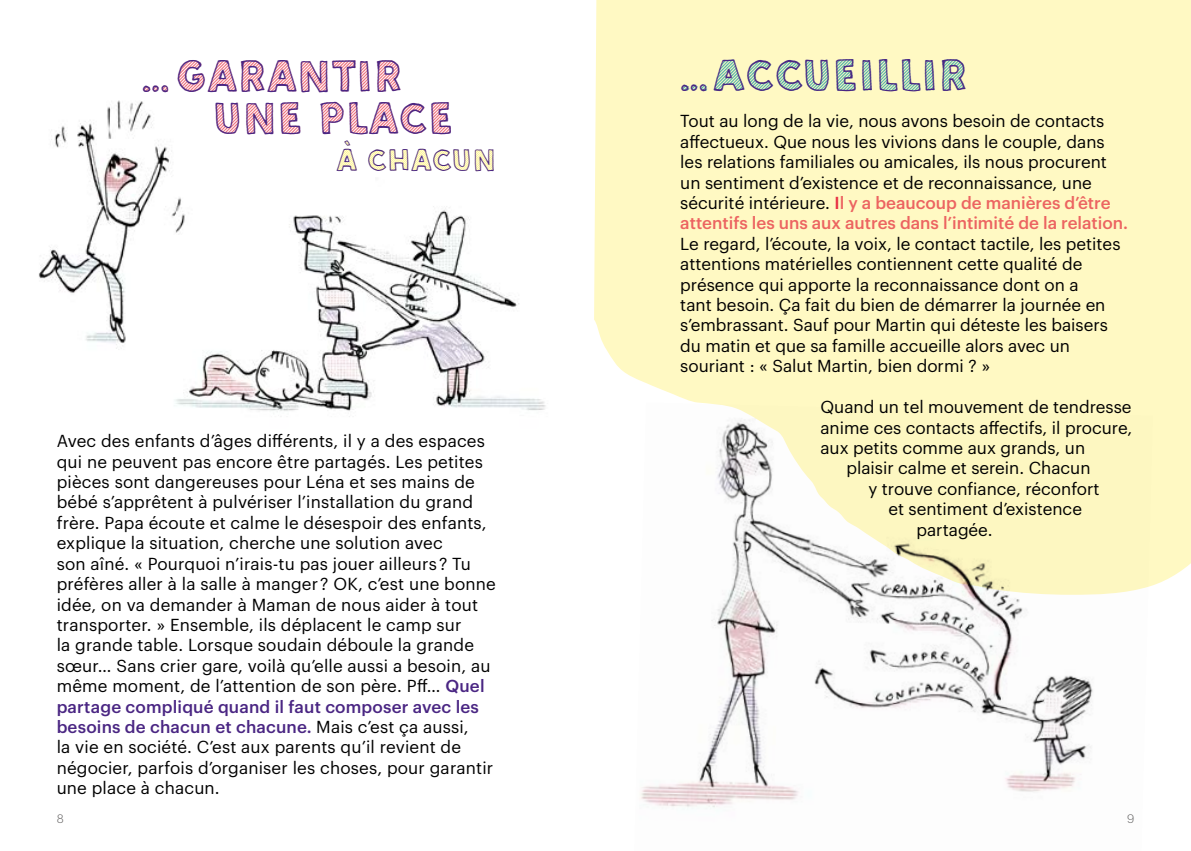
<style>
.page{position:relative;width:1191px;height:851px;background:#fff}
.page>*{position:absolute;margin:0;border:0;box-sizing:border-box;transform-origin:0 0}
.t1{font:46px/42px "SD Sans One";color:#4a2683}
.t2{font:32px "SD Sans One";color:#4a2683}
.t3{font:17px/20.4px "Graphik";color:#000}
.t4{font:300 12px "Graphik";color:#646363}
.s1{font-weight:500;color:#4a2683}
.s2{font-weight:500;color:#e73042}
.s3{font-weight:500;color:#ec6461}
</style>
<div class="page">
<div style="left:594px;top:0;width:597px;height:586px;background:#fff9c3"></div>
<img style="left:39px;top:100px;width:507px;height:317px">
<img style="left:634px;top:402px;width:518px;height:406px">
<h1 class="t1" style="left:214px;top:54px;width:242px;text-indent:-72px">…GARANTIR<br>UNE PLACE</h1>
<h2 class="t2" style="left:336px;top:139px;width:161px">À CHACUN</h2>
<p class="t3" style="left:57px;top:429px;width:440px">Avec des enfants d’âges différents, il y a des espaces qui ne peuvent pas encore être partagés. Les petites pièces sont dangereuses pour Léna et ses mains de bébé s’apprêtent à pulvériser l’installation du grand frère. Papa écoute et calme le désespoir des enfants, explique la situation, cherche une solution avec<br>son aîné. « Pourquoi n’irais-tu pas jouer ailleurs ? Tu préfères aller à la salle à manger ? OK, c’est une bonne idée, on va demander à Maman de nous aider à tout transporter. » Ensemble, ils déplacent le camp sur<br>la grande table. Lorsque soudain déboule la grande sœur… Sans crier gare, voilà qu’elle aussi a besoin, au même moment, de l’attention de son père. Pff… <span class="s1">Quel partage compliqué quand il faut composer avec les besoins de chacun et chacune.</span> Mais c’est ça aussi,<br>la vie en société. C’est aux parents qu’il revient de négocier, parfois d’organiser les choses, pour garantir une place à chacun.</p>
<h1 class="t1" style="left:680px;top:53px;width:289px">…ACCUEILLIR</h1>
<p class="t3" style="left:680px;top:109px;width:449px">Tout au long de la vie, nous avons besoin de contacts affectueux. Que nous les vivions dans le couple, dans les relations familiales ou amicales, ils nous procurent un sentiment d’existence et de reconnaissance, une sécurité intérieure. <span class="s2">I</span><span class="s3">l y a beaucoup de manières d’être attentifs les uns aux autres dans l’intimité de la relation.</span></p>
<p class="t3" style="left:680px;top:232px;width:442px">Le regard, l’écoute, la voix, le contact tactile, les petites attentions matérielles contiennent cette qualité de présence qui apporte la reconnaissance dont on a<br>tant besoin. Ça fait du bien de démarrer la journée en s’embrassant. Sauf pour Martin qui déteste les baisers du matin et que sa famille accueille alors avec un souriant : « Salut Martin, bien dormi ? »</p>
<p class="t3" style="left:820px;top:395px;width:313px">Quand un tel mouvement de tendresse</p>
<p class="t3" style="left:820px;top:415px;width:313px">anime ces contacts affectifs, il procure,</p>
<p class="t3" style="left:820px;top:436px;width:266px">aux petits comme aux grands, un</p>
<p class="t3" style="left:846px;top:456px;width:246px">plaisir calme et serein. Chacun</p>
<p class="t3" style="left:868px;top:477px;width:233px">y trouve confiance, réconfort</p>
<p class="t3" style="left:888px;top:497px;width:195px">et sentiment d’existence</p>
<p class="t3" style="left:916px;top:517px;width:78px">partagée.</p>
<p class="t4" style="left:57px;top:810px;width:8px">8</p>
<p class="t4" style="left:1127px;top:810px;width:9px">9</p>
</div>
